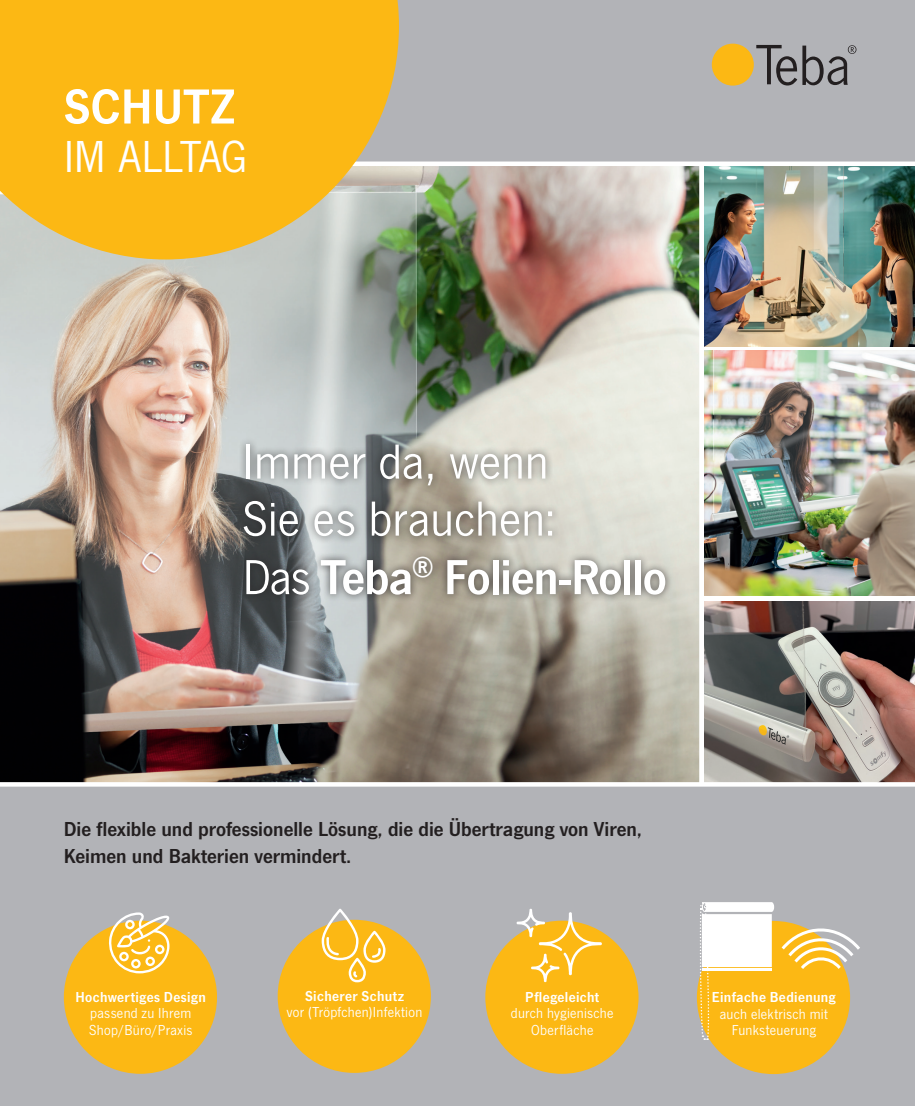
<style>
.page{position:relative;width:915px;height:1106px;background:#fff}
.page>*{position:absolute;margin:0;border:0;box-sizing:border-box;transform-origin:0 0}
.t1{font:51px/57px "News Got";letter-spacing:.005em;color:#fff}
.t2{font:51px "News Got Dem";letter-spacing:-.015em;color:#fff}
.t3{font:46.5px "News Got";letter-spacing:-.01em;color:#fff}
.t4{font:21px/27px "News Got Dem";color:#231f20}
.t5{font:15px/16.5px "News Got";letter-spacing:.02em;color:#fff;text-align:center}
.t6{font:15px "News Got Dem";letter-spacing:.025em;color:#fff}
.s1{font-family:"News Got"}
</style>
<div class="page">
<img style="left:704px;top:601px;width:210px;height:181px">
<img style="left:704px;top:350px;width:210px;height:245px">
<img style="left:704px;top:166px;width:210px;height:181px">
<img style="left:0;top:166px;width:699px;height:616px">
<div style="left:8px;top:0;width:906px;height:164px;background:#b2b3b7"></div>
<div style="left:0;top:783px;width:914px;height:323px;background:#b2b3b7"></div>
<svg style="left:0;top:782px;width:914px;height:4px;background:#faf9f9"></svg>
<div style="left:8px;top:161px;width:906px;height:5px;background:#fff"></div>
<hr style="left:699px;top:163px;width:4px;height:620px;background:#fff">
<div style="left:236px;top:436px;width:437px;height:167px;background:#231f20;opacity:.75"></div>
<div style="left:277px;top:919px;width:154px;height:153px;background:#fcb814;border-radius:50%"></div>
<svg style="left:321px;top:908px;width:64px;height:74px"></svg>
<div style="left:64px;top:920px;width:153px;height:153px;background:#fcb814;border-radius:50%"></div>
<div style="left:696px;top:921px;width:153px;height:153px;background:#fcb814;border-radius:50%"></div>
<svg style="left:0;top:0;width:399px;height:259px;background:#f3b92c"></svg>
<div style="left:485px;top:920px;width:153px;height:153px;background:#fcb814;border-radius:50%"></div>
<svg style="left:516px;top:908px;width:86px;height:74px"></svg>
<svg style="left:699px;top:902px;width:161px;height:139px"></svg>
<div style="left:711px;top:44px;width:42px;height:42px;background:#fcb814;border-radius:50%"></div>
<svg style="left:756px;top:45px;width:100px;height:40px"></svg>
<svg style="left:108px;top:912px;width:62px;height:61px"></svg>
<h1 class="t2" style="left:64px;top:77px;width:172px">SCHUTZ</h1>
<h2 class="t3" style="left:64px;top:131px;width:184px">IM ALLTAG</h2>
<h1 class="t1" style="left:242px;top:434px;width:315px">Immer da, wenn<br>Sie es brauchen:</h1>
<h1 class="t2" style="left:242px;top:547px;width:425px"><span class="s1">Das</span> Teba<sup>®</sup> Folien-Rollo</h1>
<h3 class="t4" style="left:64px;top:815px;width:579px">Die flexible und professionelle Lösung, die die Übertragung von Viren,<br>Keimen und Bakterien vermindert.</h3>
<p class="t6" style="left:75px;top:988px;width:132px">Hochwertiges Design</p>
<p class="t5" style="left:89px;top:1005px;width:105px;text-align:left">passend zu Ihrem<br>Shop/Büro/Praxis</p>
<p class="t6" style="left:305px;top:987px;width:100px">Sicherer Schutz</p>
<p class="t5" style="left:287px;top:1004px;width:137px">vor (Tröpfchen)Infektion</p>
<p class="t6" style="left:525px;top:988px;width:75px">Pflegeleicht</p>
<p class="t5" style="left:511px;top:1005px;width:104px">durch hygienische<br>Oberfläche</p>
<p class="t6" style="left:711px;top:988px;width:125px">Einfache Bedienung</p>
<p class="t5" style="left:719px;top:1005px;width:109px">auch elektrisch mit<br>Funksteuerung</p>
</div>
